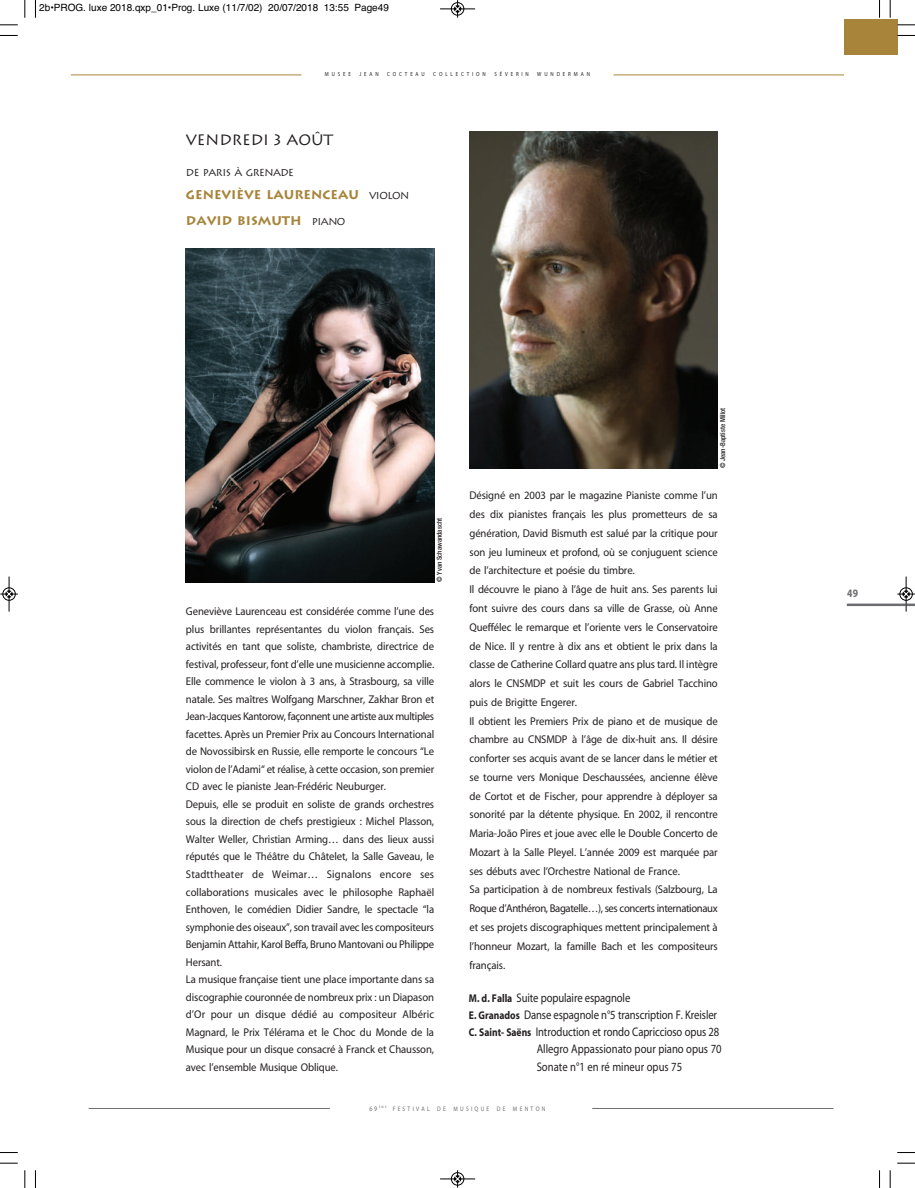
<style>
.page{position:relative;width:915px;height:1188px;background:#fff}
.page>*{position:absolute;margin:0;border:0;box-sizing:border-box;transform-origin:0 0}
.t1{font:700 16.25px "Myriad Arabic";color:#6c6d70;scale:.85 1}
.t2{font:15px "Lithos";color:#231f20}
.t3{font:12.5px "Myriad";letter-spacing:-.01em;color:#231f20;scale:.85 1}
.t4{font:700 12.5px/25px "Lithos";color:#a7843a}
.t5{font:11.25px/17.5px "Myriad";letter-spacing:-.01em;color:#231f20;scale:.95 1}
.t6{font:10px "Helvetica";color:#000}
.t7{font:10px "Lithos";letter-spacing:-.055em;color:#231f20}
.t8{font:9.38px "Myriad Arabic";letter-spacing:.28em;color:#6c6d70;scale:.85 1}
.t9{font:8.5px "Myriad Arabic";letter-spacing:.4em;color:#231f20;scale:.85 1}
.t10{font:500 condensed 6.88px "Helvetica Neue";color:#231f20}
.s1{font-weight:400;font-size:10px;color:#231f20}
.s2{font-weight:700;font-size:11.25px}
.s3{font-size:10px}
</style>
<div class="page">
<hr style="left:846px;top:603px;width:68px;height:3px;background:#6c6d70">
<hr style="left:89px;top:1107px;width:241px;height:1px;background:#6c6d70">
<hr style="left:592px;top:1107px;width:241px;height:1px;background:#6c6d70">
<hr style="left:71px;top:75px;width:230px;height:1px;background:#a7843a">
<hr style="left:613px;top:75px;width:230px;height:1px;background:#a7843a">
<img style="left:186px;top:248px;width:248px;height:334px">
<img style="left:469px;top:132px;width:248px;height:336px">
<div style="left:843px;top:19px;width:53px;height:36px;background:#a7843a"></div>
<svg style="left:35px;top:0;width:1px;height:18px"></svg>
<svg style="left:0;top:35px;width:18px;height:1px"></svg>
<svg style="left:879px;top:0;width:1px;height:18px"></svg>
<svg style="left:896px;top:35px;width:18px;height:1px"></svg>
<svg style="left:35px;top:1170px;width:1px;height:17px"></svg>
<svg style="left:879px;top:1170px;width:1px;height:17px"></svg>
<svg style="left:24px;top:0;width:2px;height:18px"></svg>
<svg style="left:0;top:24px;width:18px;height:2px"></svg>
<svg style="left:889px;top:0;width:1px;height:18px"></svg>
<svg style="left:896px;top:24px;width:18px;height:2px"></svg>
<svg style="left:24px;top:1170px;width:2px;height:17px"></svg>
<svg style="left:0;top:1162px;width:18px;height:1px"></svg>
<svg style="left:889px;top:1170px;width:1px;height:17px"></svg>
<svg style="left:897px;top:1162px;width:17px;height:1px"></svg>
<div style="left:451px;top:2px;width:13px;height:14px;border:1px solid #fff;border-radius:50%"></div>
<hr style="left:440px;top:9px;width:35px;height:1px;background:#000">
<div style="left:451px;top:2px;width:13px;height:13px;border:1px solid #000;border-radius:50%"></div>
<svg style="left:454px;top:0;width:6px;height:18px"></svg>
<div style="left:451px;top:1171px;width:13px;height:14px;border:1px solid #fff;border-radius:50%"></div>
<hr style="left:440px;top:1178px;width:35px;height:1px;background:#000">
<div style="left:451px;top:1172px;width:13px;height:12px;border:1px solid #000;border-radius:50%"></div>
<svg style="left:454px;top:1170px;width:6px;height:17px"></svg>
<div style="left:2px;top:587px;width:14px;height:13px;border:1px solid #fff;border-radius:50%"></div>
<hr style="left:9px;top:576px;width:1px;height:35px;background:#000">
<div style="left:3px;top:587px;width:12px;height:13px;border:1px solid #000;border-radius:50%"></div>
<svg style="left:0;top:590px;width:18px;height:7px"></svg>
<hr style="left:905px;top:576px;width:1px;height:35px;background:#000">
<div style="left:899px;top:587px;width:13px;height:13px;border:1px solid #000;border-radius:50%"></div>
<svg style="left:897px;top:590px;width:17px;height:7px"></svg>
<p class="t6" style="left:39px;top:2px;width:351px">2b•PROG. luxe 2018.qxp_01•Prog. Luxe (11/7/02) 20/07/2018 13:55 Page49</p>
<p class="t9" style="left:325px;top:70px;width:313px">MUSEE JEAN COCTEAU COLLECTION SÉVERIN WUNDERMAN</p>
<h2 class="t2" style="left:186px;top:131px;width:149px">VENDREDI 3 AOÛT</h2>
<p class="t7" style="left:186px;top:166px;width:109px">DE PARIS À GRENADE</p>
<p class="t4" style="left:186px;top:182px;width:225px">GENEVIÈVE LAURENCEAU <span class="s1">VIOLON<br></span>DAVID BISMUTH <span class="s1">PIANO</span></p>
<p class="t10" style="left:436px;top:582px;width:65px;rotate:-90deg">© Yvan Schawandascht</p>
<p class="t5" style="left:186px;top:603px;width:263px">Geneviève Laurenceau est considérée comme l’une des plus brillantes représentantes du violon français. Ses activités en tant que soliste, chambriste, directrice de festival, professeur, font d’elle une musicienne accomplie.<br>Elle commence le violon à 3 ans, à Strasbourg, sa ville natale. Ses maîtres Wolfgang Marschner, Zakhar Bron et Jean-Jacques Kantorow, façonnent une artiste aux multiples facettes. Après un Premier Prix au Concours International de Novossibirsk en Russie, elle remporte le concours “Le violon de l’Adami“ et réalise, à cette occasion, son premier CD avec le pianiste Jean-Frédéric Neuburger.<br>Depuis, elle se produit en soliste de grands orchestres sous la direction de chefs prestigieux : Michel Plasson, Walter Weller, Christian Arming… dans des lieux aussi réputés que le Théâtre du Châtelet, la Salle Gaveau, le Stadttheater de Weimar… Signalons encore ses collaborations musicales avec le philosophe Raphaël Enthoven, le comédien Didier Sandre, le spectacle “la symphonie des oiseaux”, son travail avec les compositeurs Benjamin Attahir, Karol Beffa, Bruno Mantovani ou Philippe Hersant.<br>La musique française tient une place importante dans sa discographie couronnée de nombreux prix : un Diapason d’Or pour un disque dédié au compositeur Albéric Magnard, le Prix Télérama et le Choc du Monde de la Musique pour un disque consacré à Franck et Chausson, avec l’ensemble Musique Oblique.</p>
<p class="t10" style="left:720px;top:468px;width:62px;rotate:-90deg">© Jean-Baptiste Millot</p>
<p class="t5" style="left:469px;top:487px;width:263px;line-height:18.8px">Désigné en 2003 par le magazine Pianiste comme l’un des dix pianistes français les plus prometteurs de sa génération, David Bismuth est salué par la critique pour son jeu lumineux et profond, où se conjuguent science de l’architecture et poésie du timbre.<br>Il découvre le piano à l’âge de huit ans. Ses parents lui font suivre des cours dans sa ville de Grasse, où Anne Queffélec le remarque et l’oriente vers le Conservatoire de Nice. Il y rentre à dix ans et obtient le prix dans la classe de Catherine Collard quatre ans plus tard. Il intègre alors le CNSMDP et suit les cours de Gabriel Tacchino puis de Brigitte Engerer.<br>Il obtient les Premiers Prix de piano et de musique de chambre au CNSMDP à l’âge de dix-huit ans. Il désire conforter ses acquis avant de se lancer dans le métier et se tourne vers Monique Deschaussées, ancienne élève de Cortot et de Fischer, pour apprendre à déployer sa sonorité par la détente physique. En 2002, il rencontre Maria-João Pires et joue avec elle le Double Concerto de Mozart à la Salle Pleyel. L’année 2009 est marquée par ses débuts avec l’Orchestre National de France.<br>Sa participation à de nombreux festivals (Salzbourg, La Roque d’Anthéron, Bagatelle…), ses concerts internationaux et ses projets discographiques mettent principalement à l’honneur Mozart, la famille Bach et les compositeurs français.</p>
<p class="t3" style="left:469px;top:992px;width:191px"><span class="s2">M. d. Falla</span> Suite populaire espagnole</p>
<p class="t3" style="left:469px;top:1009px;width:293px"><span class="s2">E. Granados</span> Danse espagnole n°5 transcription F. Kreisler</p>
<p class="t3" style="left:469px;top:1026px;width:296px"><span class="s2">C. Saint- Saëns</span> Introduction et rondo Capriccioso opus 28</p>
<p class="t3" style="left:536px;top:1044px;width:219px">Allegro Appassionato pour piano opus 70</p>
<p class="t3" style="left:536px;top:1061px;width:172px">Sonate n°1 en ré mineur opus 75</p>
<p class="t8" style="left:369px;top:1103px;width:208px"><span class="s3">69</span> <sup>ÈME</sup> FESTIVAL DE MUSIQUE DE MENTON</p>
<h1 class="t1" style="left:847px;top:585px;width:14px">49</h1>
</div>
